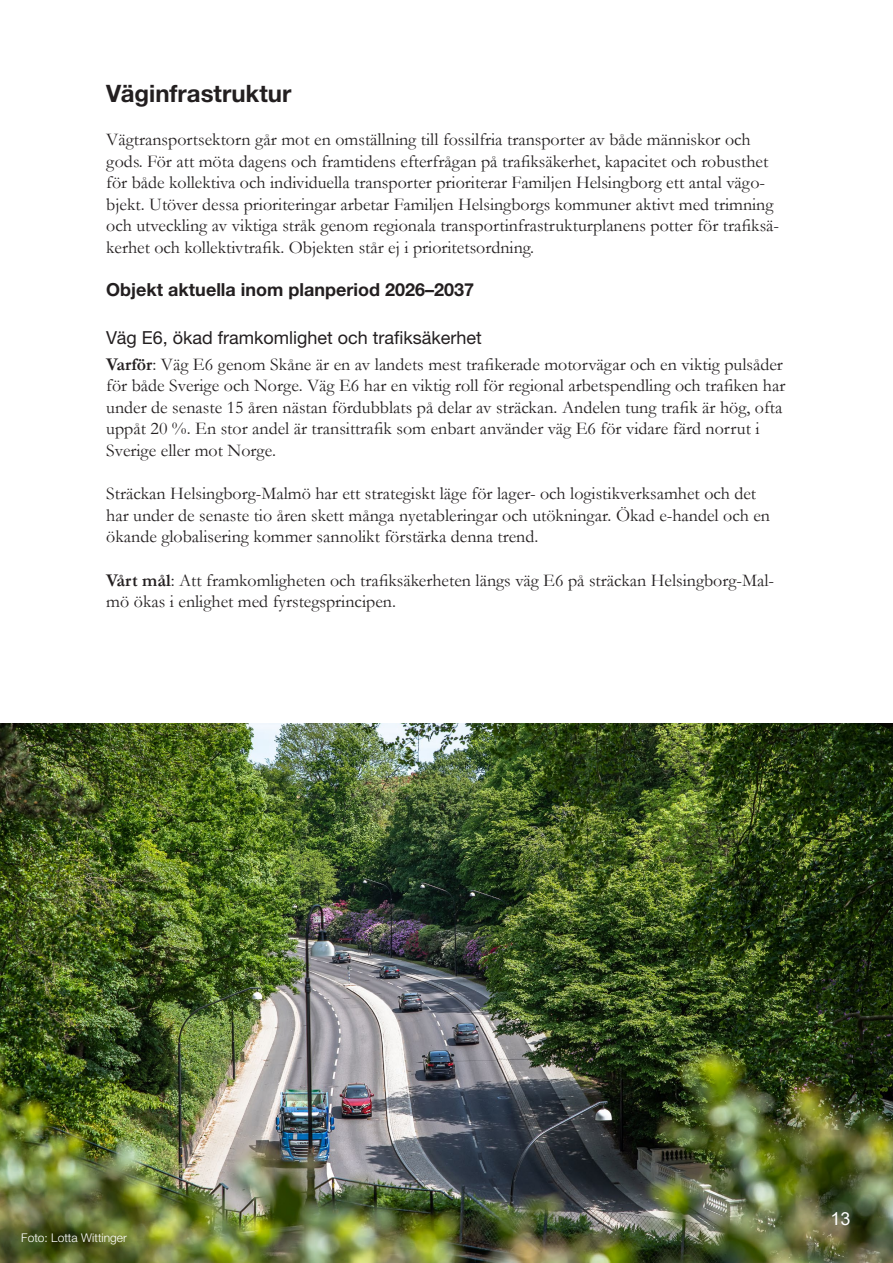
<style>
.page{position:relative;width:893px;height:1263px;background:#fff}
.page>*{position:absolute;margin:0;border:0;box-sizing:border-box;transform-origin:0 0}
.Mellanrubrik{font:700 24px "Helvetica Neue LT Std";color:#231f20}
.Brödtext{font:18px/21.6px "Garamond";color:#231f20}
.Underrubrik{font:18px "Helvetica Neue LT Std";color:#231f20}
.Underrubrik_-_fet{font:700 18px "Helvetica Neue LT Std";color:#231f20}
.t1{font:18px "Arial";color:#fff}
.Figurtext{font:300 12px "Helvetica Neue LT Std";color:#fff}
.s1{font-weight:700}
</style>
<div class="page">
<img style="left:0;top:724px;width:893px;height:539px">
<p class="Mellanrubrik" style="left:106px;top:79px;width:187px">Väginfrastruktur</p>
<p class="Brödtext" style="left:106px;top:128px;width:674px">Vägtransportsektorn går mot en omställning till fossilfria transporter av både människor och gods. För att möta dagens och framtidens efterfrågan på trafiksäkerhet, kapacitet och robusthet för både kollektiva och individuella transporter prioriterar Familjen Helsingborg ett antal vägo&shy;bjekt. Utöver dessa prioriteringar arbetar Familjen Helsingborgs kommuner aktivt med trimning och utveckling av viktiga stråk genom regionala transportinfrastrukturplanens potter för trafiksä&shy;kerhet och kollektivtrafik. Objekten står ej i prioritetsordning.</p>
<p class="Underrubrik_-_fet" style="left:106px;top:279px;width:369px">Objekt aktuella inom planperiod 2026–2037</p>
<p class="Underrubrik" style="left:106px;top:327px;width:377px">Väg E6, ökad framkomlighet och trafiksäkerhet</p>
<p class="Brödtext" style="left:106px;top:353px;width:681px"><span class="s1">Varför</span>: Väg E6 genom Skåne är en av landets mest trafikerade motorvägar och en viktig pulsåder för både Sverige och Norge. Väg E6 har en viktig roll för regional arbetspendling och trafiken har under de senaste 15 åren nästan fördubblats på delar av sträckan. Andelen tung trafik är hög, ofta uppåt 20 %. En stor andel är transittrafik som enbart använder väg E6 för vidare färd norrut i Sverige eller mot Norge.</p>
<p class="Brödtext" style="left:106px;top:482px;width:665px">Sträckan Helsingborg-Malmö har ett strategiskt läge för lager- och logistikverksamhet och det har under de senaste tio åren skett många nyetableringar och utökningar. Ökad e-handel och en ökande globalisering kommer sannolikt förstärka denna trend.</p>
<p class="Brödtext" style="left:106px;top:569px;width:669px"><span class="s1">Vårt mål</span>: Att framkomligheten och trafiksäkerheten längs väg E6 på sträckan Helsingborg-Mal&shy;mö ökas i enlighet med fyrstegsprincipen.</p>
<p class="Figurtext" style="left:21px;top:1230px;width:107px">Foto: Lotta Wittinger</p>
<p class="t1" style="left:830px;top:1206px;width:22px">13</p>
</div>
